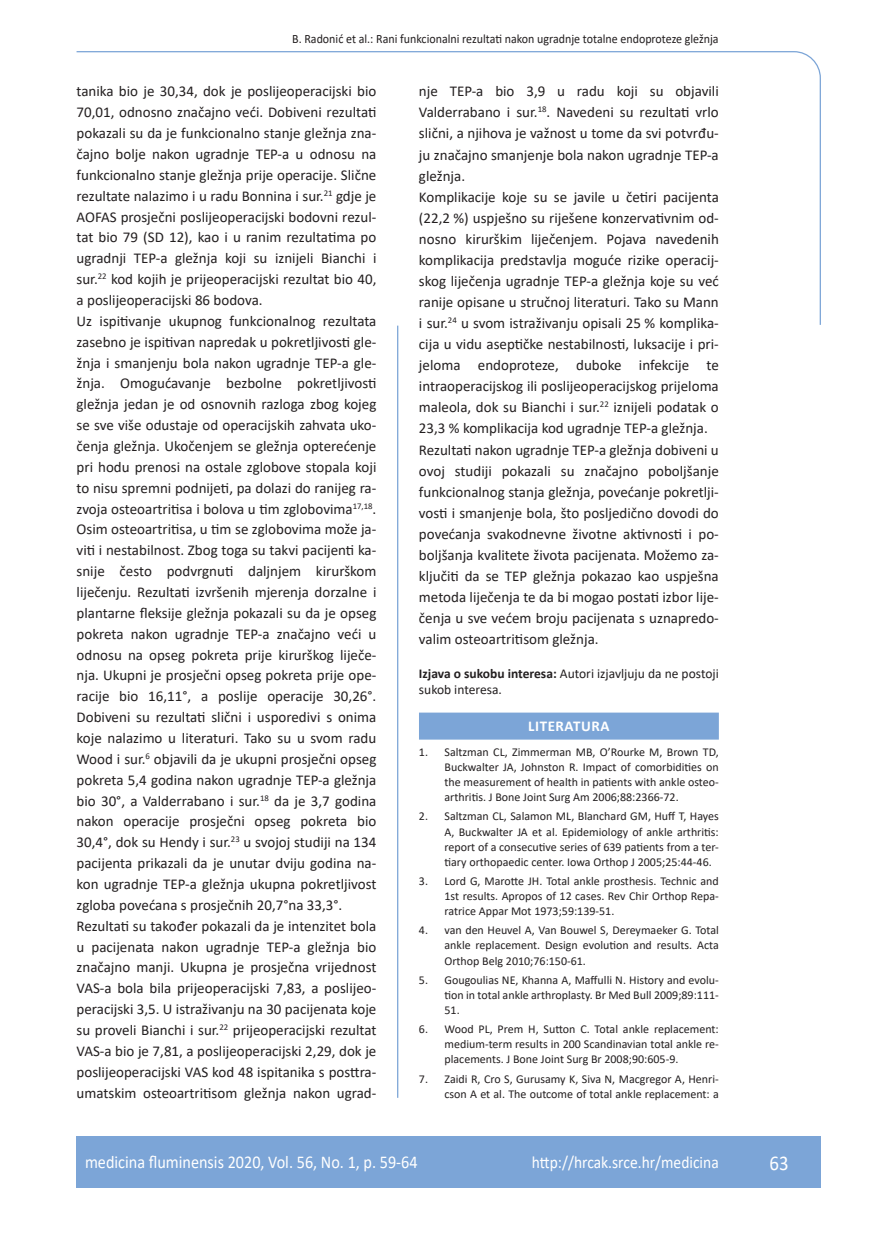
<style>
.page{position:relative;width:872px;height:1234px;background:#fff}
.page>*{position:absolute;margin:0;border:0;box-sizing:border-box;transform-origin:0 0}
.t1{font:21px "Calibri";color:#fff;scale:.9 1}
.t2{font:18px "Calibri";color:#fff;scale:.9 1}
.t3{font:17.25px "Calibri";color:#fff;scale:.9 1}
.osnovni_tekst{font:15px/20.9px "Calibri";color:#231f20;text-align:justify}
.naslov_ruler{font:700 15px "Calibri";letter-spacing:.04em;color:#fff}
.izjava{font:13.5px/16.5px "Calibri";color:#231f20}
.glava{font:12.75px "Calibri";color:#231f20;scale:.94 1}
.literatura{font:12px/15px "Calibri";color:#231f20;text-align:justify}
.s1{font-weight:700}
</style>
<div class="page">
<svg style="left:76px;top:51px;width:745px;height:275px"></svg>
<hr style="left:397px;top:325px;width:1px;height:772px;background:#7ca5d7">
<div style="left:77px;top:1135px;width:744px;height:51px;background:#7ca5d7"></div>
<div style="left:419px;top:712px;width:300px;height:27px;background:#7ca5d7"></div>
<p class="glava" style="left:292px;top:29px;width:455px">B. Radonić et al.: Rani funkcionalni rezultati nakon ugradnje totalne endoproteze gležnja</p>
<p class="osnovni_tekst" style="left:77px;top:81px;width:301px">tanika bio je 30,34, dok je poslijeoperacijski bio 70,01, odnosno značajno veći. Dobiveni rezultati pokazali su da je funkcionalno stanje gležnja zna&shy;čajno bolje nakon ugradnje TEP-a u odnosu na funkcionalno stanje gležnja prije operacije. Slične rezultate nalazimo i u radu Bonnina i sur.<sup>21</sup> gdje je AOFAS prosječni poslijeoperacijski bodovni rezul&shy;tat bio 79 (SD 12), kao i u ranim rezultatima po ugradnji TEP-a gležnja koji su iznijeli Bianchi i sur.<sup>22</sup> kod kojih je prijeoperacijski rezultat bio 40, a poslijeoperacijski 86 bodova.</p>
<p class="osnovni_tekst" style="left:77px;top:310px;width:301px">Uz ispitivanje ukupnog funkcionalnog rezultata zasebno je ispitivan napredak u pokretljivosti gle&shy;žnja i smanjenju bola nakon ugradnje TEP-a gle&shy;žnja. Omogućavanje bezbolne pokretljivosti gležnja jedan je od osnovnih razloga zbog kojeg se sve više odustaje od operacijskih zahvata uko&shy;čenja gležnja. Ukočenjem se gležnja opterećenje pri hodu prenosi na ostale zglobove stopala koji to nisu spremni podnijeti, pa dolazi do ranijeg ra&shy;zvoja osteoartritisa i bolova u tim zglobovima<sup>17,18</sup>.<br>Osim osteoartritisa, u tim se zglobovima može ja&shy;viti i nestabilnost. Zbog toga su takvi pacijenti ka&shy;snije često podvrgnuti daljnjem kirurškom liječenju. Rezultati izvršenih mjerenja dorzalne i plantarne fleksije gležnja pokazali su da je opseg pokreta nakon ugradnje TEP-a značajno veći u odnosu na opseg pokreta prije kirurškog liječe&shy;nja. Ukupni je prosječni opseg pokreta prije ope&shy;racije bio 16,11°, a poslije operacije 30,26°.<br>Dobiveni su rezultati slični i usporedivi s onima koje nalazimo u literaturi. Tako su u svom radu Wood i sur.<sup>6</sup> objavili da je ukupni prosječni opseg pokreta 5,4 godina nakon ugradnje TEP-a gležnja bio 30°, a Valderrabano i sur.<sup>18</sup> da je 3,7 godina nakon operacije prosječni opseg pokreta bio 30,4°, dok su Hendy i sur.<sup>23</sup> u svojoj studiji na 134 pacijenta prikazali da je unutar dviju godina na&shy;kon ugradnje TEP-a gležnja ukupna pokretljivost zgloba povećana s prosječnih 20,7°na 33,3°.</p>
<p class="osnovni_tekst" style="left:77px;top:914px;width:301px">Rezultati su također pokazali da je intenzitet bola u pacijenata nakon ugradnje TEP-a gležnja bio značajno manji. Ukupna je prosječna vrijednost VAS-a bola bila prijeoperacijski 7,83, a poslijeo&shy;peracijski 3,5. U istraživanju na 30 pacijenata koje su proveli Bianchi i sur.<sup>22</sup> prijeoperacijski rezultat VAS-a bio je 7,81, a poslijeoperacijski 2,29, dok je poslijeoperacijski VAS kod 48 ispitanika s posttra&shy;umatskim osteoartritisom gležnja nakon ugrad-</p>
<p class="osnovni_tekst" style="left:419px;top:80px;width:301px">nje TEP-a bio 3,9 u radu koji su objavili Valderrabano i sur.<sup>18</sup>. Navedeni su rezultati vrlo slični, a njihova je važnost u tome da svi potvrđu&shy;ju značajno smanjenje bola nakon ugradnje TEP-a gležnja.</p>
<p class="osnovni_tekst" style="left:419px;top:186px;width:301px">Komplikacije koje su se javile u četiri pacijenta (22,2 %) uspješno su riješene konzervativnim od&shy;nosno kirurškim liječenjem. Pojava navedenih komplikacija predstavlja moguće rizike operacij&shy;skog liječenja ugradnje TEP-a gležnja koje su već ranije opisane u stručnoj literaturi. Tako su Mann i sur.<sup>24</sup> u svom istraživanju opisali 25 % komplika&shy;cija u vidu aseptičke nestabilnosti, luksacije i pri&shy;jeloma endoproteze, duboke infekcije te intraoperacijskog ili poslijeoperacijskog prijeloma maleola, dok su Bianchi i sur.<sup>22</sup> iznijeli podatak o 23,3 % komplikacija kod ugradnje TEP-a gležnja.</p>
<p class="osnovni_tekst" style="left:419px;top:438px;width:301px">Rezultati nakon ugradnje TEP-a gležnja dobiveni u ovoj studiji pokazali su značajno poboljšanje funkcionalnog stanja gležnja, povećanje pokretlji&shy;vosti i smanjenje bola, što posljedično dovodi do povećanja svakodnevne životne aktivnosti i po&shy;boljšanja kvalitete života pacijenata. Možemo za&shy;ključiti da se TEP gležnja pokazao kao uspješna metoda liječenja te da bi mogao postati izbor lije&shy;čenja u sve većem broju pacijenata s uznapredo&shy;valim osteoartritisom gležnja.</p>
<p class="izjava" style="left:419px;top:664px;width:301px"><span class="s1">Izjava o sukobu interesa:</span> Autori izjavljuju da ne postoji sukob interesa.</p>
<p class="naslov_ruler" style="left:528px;top:715px;width:83px">LITERATURA</p>
<p class="literatura" style="left:444px;top:744px;width:276px;text-indent:-26px">1. Saltzman CL, Zimmerman MB, O’Rourke M, Brown TD, Buckwalter JA, Johnston R. Impact of comorbidities on the measurement of health in patients with ankle osteo&shy;arthritis. J Bone Joint Surg Am 2006;88:2366-72.</p>
<p class="literatura" style="left:444px;top:808px;width:276px;text-indent:-26px">2. Saltzman CL, Salamon ML, Blanchard GM, Huff T, Hayes A, Buckwalter JA et al. Epidemiology of ankle arthritis: report of a consecutive series of 639 patients from a ter&shy;tiary orthopaedic center. Iowa Orthop J 2005;25:44-46.</p>
<p class="literatura" style="left:444px;top:873px;width:276px;text-indent:-26px">3. Lord G, Marotte JH. Total ankle prosthesis. Technic and 1st results. Apropos of 12 cases. Rev Chir Orthop Repa&shy;ratrice Appar Mot 1973;59:139-51.</p>
<p class="literatura" style="left:444px;top:922px;width:276px;text-indent:-26px">4. van den Heuvel A, Van Bouwel S, Dereymaeker G. Total ankle replacement. Design evolution and results. Acta Orthop Belg 2010;76:150-61.</p>
<p class="literatura" style="left:444px;top:971px;width:276px;text-indent:-26px">5. Gougoulias NE, Khanna A, Maffulli N. History and evolu&shy;tion in total ankle arthroplasty. Br Med Bull 2009;89:111- 51.</p>
<p class="literatura" style="left:444px;top:1021px;width:276px;text-indent:-26px">6. Wood PL, Prem H, Sutton C. Total ankle replacement: medium-term results in 200 Scandinavian total ankle re&shy;placements. J Bone Joint Surg Br 2008;90:605-9.</p>
<p class="literatura" style="left:419px;top:1070px;width:301px;text-align:right">7. Zaidi R, Cro S, Gurusamy K, Siva N, Macgregor A, Henri&shy;cson A et al. The outcome of total ankle replacement: a</p>
<p class="t2" style="left:85px;top:1149px;width:371px">medicina fluminensis 2020, Vol. 56, No. 1, p. 59-64</p>
<p class="t3" style="left:532px;top:1150px;width:209px">http://hrcak.srce.hr/medicina</p>
<p class="t1" style="left:769px;top:1147px;width:23px">63</p>
</div>
